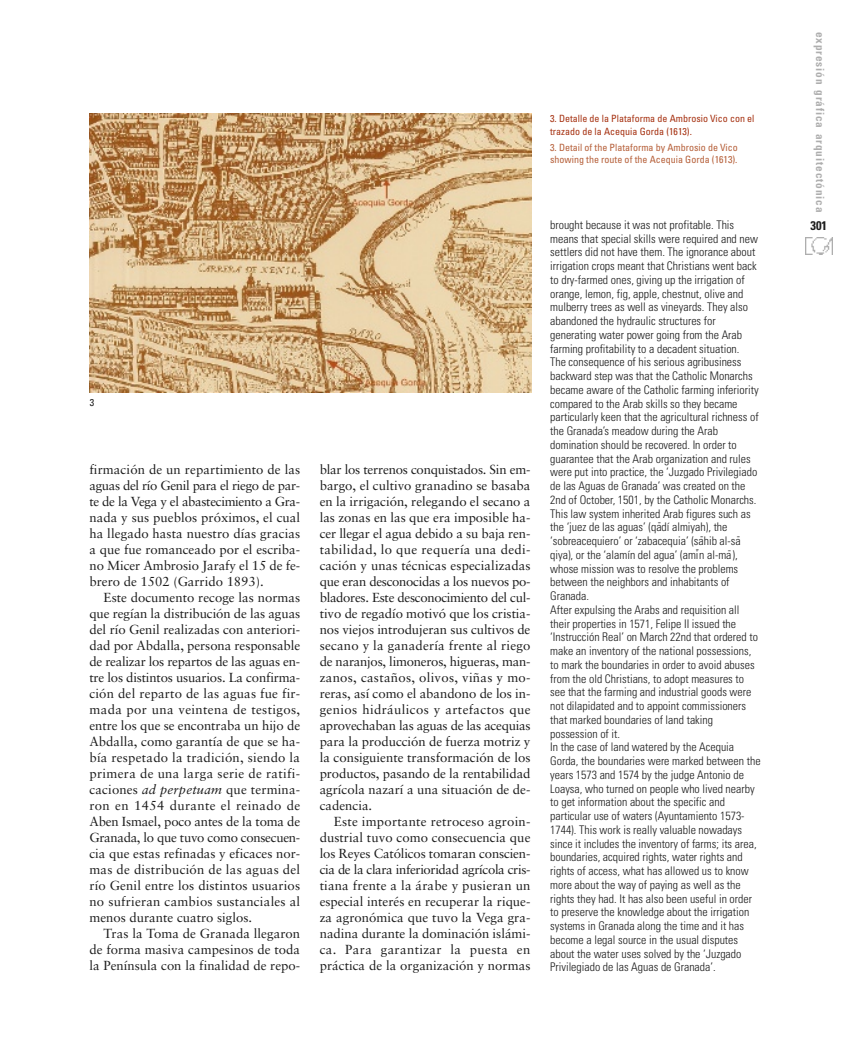
<style>
.page{position:relative;width:851px;height:1063px;background:#fff}
.page>*{position:absolute;margin:0;border:0;box-sizing:border-box;transform-origin:0 0}
.t1{font:13.12px/16px "Sabon";color:#1c1c1c;text-align:justify}
.t2{font:700 condensed 12.5px "Univers";color:#1c1c1c}
.t3{font:300 condensed 11.88px/13.8px "Univers";color:#1c1c1c}
.t4{font:700 condensed 11.25px "Univers";letter-spacing:.08em;color:#aeaeae}
.t5{font:condensed 10px/12.5px "Univers";color:#b6603a}
.t6{font:condensed 10px/12.5px "Univers";color:#a63212}
.t7{font:condensed 10px "Univers";color:#1c1c1c}
.s1{font-style:italic}
</style>
<div class="page">
<img style="left:805px;top:237px;width:27px;height:18px">
<img style="left:89px;top:114px;width:443px;height:279px">
<p class="t6" style="left:550px;top:113px;width:206px">3. Detalle de la Plataforma de Ambrosio Vico con el trazado de la Acequia Gorda (1613).</p>
<p class="t5" style="left:550px;top:142px;width:189px">3. Detail of the Plataforma by Ambrosio de Vico showing the route of the Acequia Gorda (1613).</p>
<p class="t7" style="left:90px;top:399px;width:6px">3</p>
<p class="t1" style="left:89px;top:463px;width:212px">firmación de un repartimiento de las aguas del río Genil para el riego de par&shy;te de la Vega y el abastecimiento a Gra&shy;nada y sus pueblos próximos, el cual ha llegado hasta nuestro días gracias a que fue romanceado por el escriba&shy;no Micer Ambrosio Jarafy el 15 de fe&shy;brero de 1502 (Garrido 1893).</p>
<p class="t1" style="left:89px;top:591px;width:212px;text-indent:14px">Este documento recoge las normas que regían la distribución de las aguas del río Genil realizadas con anteriori&shy;dad por Abdalla, persona responsable de realizar los repartos de las aguas en&shy;tre los distintos usuarios. La confirma&shy;ción del reparto de las aguas fue fir&shy;mada por una veintena de testigos, entre los que se encontraba un hijo de Abdalla, como garantía de que se ha&shy;bía respetado la tradición, siendo la primera de una larga serie de ratifi&shy;caciones <span class="s1">ad perpetuam</span> que termina&shy;ron en 1454 durante el reinado de Aben Ismael, poco antes de la toma de Granada, lo que tuvo como consecuen&shy;cia que estas refinadas y eficaces nor&shy;mas de distribución de las aguas del río Genil entre los distintos usuarios no sufrieran cambios sustanciales al menos durante cuatro siglos.</p>
<p class="t1" style="left:89px;top:927px;width:212px;text-indent:14px">Tras la Toma de Granada llegaron de forma masiva campesinos de toda la Península con la finalidad de repo-</p>
<p class="t1" style="left:319px;top:463px;width:212px">blar los terrenos conquistados. Sin em&shy;bargo, el cultivo granadino se basaba en la irrigación, relegando el secano a las zonas en las que era imposible ha&shy;cer llegar el agua debido a su baja ren&shy;tabilidad, lo que requería una dedi&shy;cación y unas técnicas especializadas que eran desconocidas a los nuevos po&shy;bladores. Este desconocimiento del cul&shy;tivo de regadío motivó que los cristia&shy;nos viejos introdujeran sus cultivos de secano y la ganadería frente al riego de naranjos, limoneros, higueras, man&shy;zanos, castaños, olivos, viñas y mo&shy;reras, así como el abandono de los in&shy;genios hidráulicos y artefactos que aprovechaban las aguas de las acequias para la producción de fuerza motriz y la consiguiente transformación de los productos, pasando de la rentabilidad agrícola nazarí a una situación de de&shy;cadencia.</p>
<p class="t1" style="left:319px;top:815px;width:212px;text-indent:14px">Este importante retroceso agroin&shy;dustrial tuvo como consecuencia que los Reyes Católicos tomaran conscien&shy;cia de la clara inferioridad agrícola cris&shy;tiana frente a la árabe y pusieran un especial interés en recuperar la rique&shy;za agronómica que tuvo la Vega gra&shy;nadina durante la dominación islámi&shy;ca. Para garantizar la puesta en práctica de la organización y normas</p>
<p class="t3" style="left:550px;top:219px;width:210px">brought because it was not profitable. This means that special skills were required and new settlers did not have them. The ignorance about irrigation crops meant that Christians went back to dry-farmed ones, giving up the irrigation of orange, lemon, fig, apple, chestnut, olive and mulberry trees as well as vineyards. They also abandoned the hydraulic structures for generating water power going from the Arab farming profitability to a decadent situation.<br>The consequence of his serious agribusiness backward step was that the Catholic Monarchs became aware of the Catholic farming inferiority compared to the Arab skills so they became particularly keen that the agricultural richness of the Granada’s meadow during the Arab domination should be recovered. In order to guarantee that the Arab organization and rules were put into practice, the ‘Juzgado Privilegiado de las Aguas de Granada’ was created on the 2nd of October, 1501, by the Catholic Monarchs.<br>This law system inherited Arab figures such as the ‘juez de las aguas’ (qa-dí almiyah), the ‘sobreacequiero’ or ‘zabacequia’ (sa-hib al-sa&shy;qiya), or the ‘alamín del agua’ (amin al-ma-),</p>
<p class="t3" style="left:550px;top:541px;width:189px;line-height:19.1px;text-indent:146px">-<br>whose mission was to resolve the problems</p>
<p class="t3" style="left:550px;top:576px;width:212px">between the neighbors and inhabitants of Granada.<br>After expulsing the Arabs and requisition all their properties in 1571, Felipe II issued the ‘Instrucción Real’ on March 22nd that ordered to make an inventory of the national possessions, to mark the boundaries in order to avoid abuses from the old Christians, to adopt measures to see that the farming and industrial goods were not dilapidated and to appoint commissioners that marked boundaries of land taking possession of it.<br>In the case of land watered by the Acequia Gorda, the boundaries were marked between the years 1573 and 1574 by the judge Antonio de Loaysa, who turned on people who lived nearby to get information about the specific and particular use of waters (Ayuntamiento 1573- 1744). This work is really valuable nowadays since it includes the inventory of farms; its area, boundaries, acquired rights, water rights and rights of access, what has allowed us to know more about the way of paying as well as the rights they had. It has also been useful in order to preserve the knowledge about the irrigation systems in Granada along the time and it has become a legal source in the usual disputes about the water uses solved by the ‘Juzgado Privilegiado de las Aguas de Granada’.</p>
<p class="t4" style="left:824px;top:32px;width:182px;rotate:90deg">expresión gráfica arquitectónica</p>
<p class="t2" style="left:810px;top:221px;width:18px">301</p>
</div>
